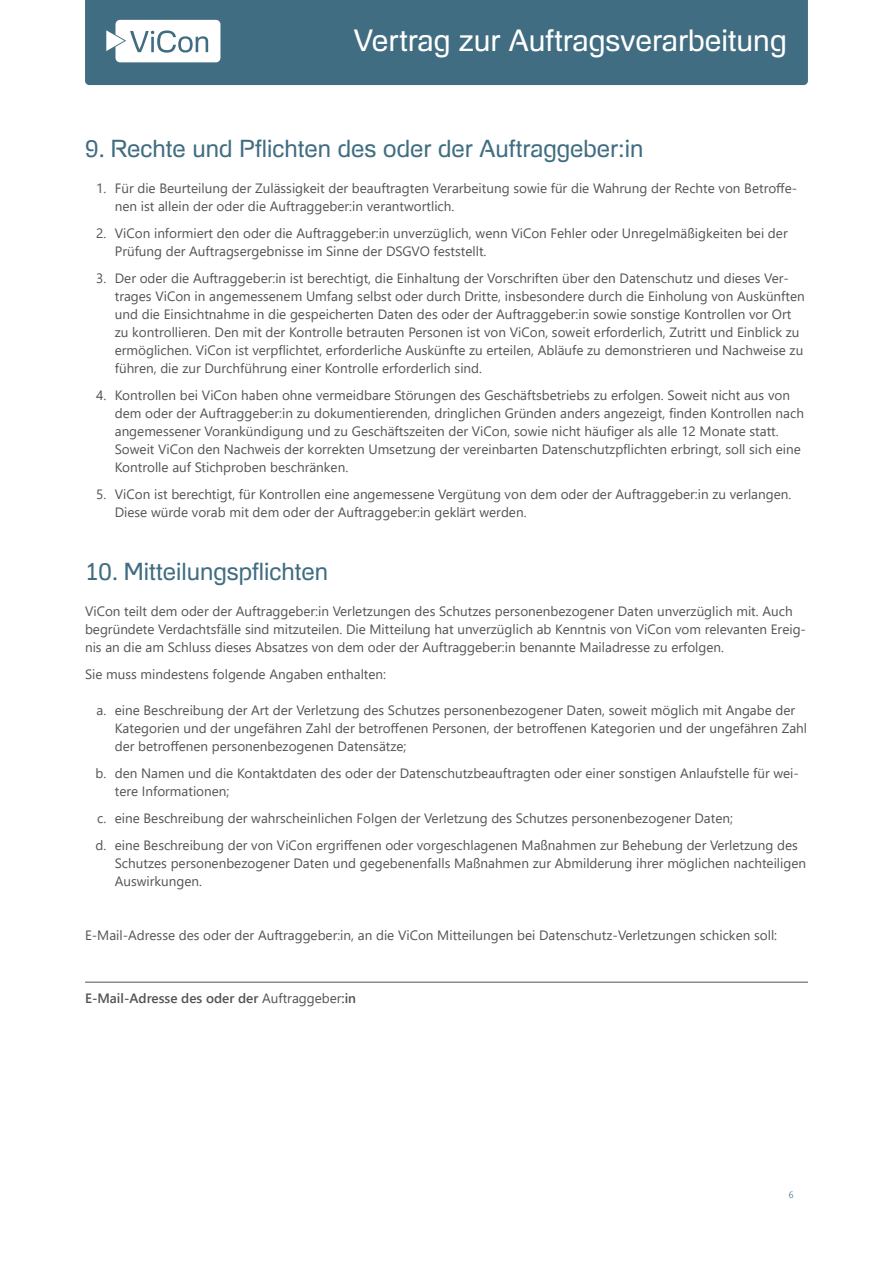
<style>
.page{position:relative;width:893px;height:1263px;background:#fff}
.page>*{position:absolute;margin:0;border:0;box-sizing:border-box;transform-origin:0 0}
.t1{font:30px "Foobar Pro";color:#fff}
.t2{font:24px "Foobar Pro";color:#406d81}
.t3{font:13.5px/18px "Segoe UI";color:#535353}
.t4{font:600 13.5px "Segoe UI";color:#535353}
.t5{font:300 9px "Segoe UI";color:#406d81}
.s1{font-weight:400}
</style>
<div class="page">
<div style="left:85px;top:0;width:723px;height:85px;background:#406d81"></div>
<svg style="left:106px;top:20px;width:114px;height:42px"></svg>
<hr style="left:85px;top:982px;width:723px;height:1px;background:#535353">
<h1 class="t1" style="left:354px;top:23px;width:435px">Vertrag zur Auftragsverarbeitung</h1>
<p class="t2" style="left:85px;top:134px;width:560px">9. Rechte und Pflichten des oder der Auftraggeber:in</p>
<p class="t3" style="left:115px;top:178px;width:684px;text-indent:-19px">1. Für die Beurteilung der Zulässigkeit der beauftragten Verarbeitung sowie für die Wahrung der Rechte von Betroffe&shy;nen ist allein der oder die Auftraggeber:in verantwortlich.</p>
<p class="t3" style="left:115px;top:223px;width:674px;text-indent:-19px">2. ViCon informiert den oder die Auftraggeber:in unverzüglich, wenn ViCon Fehler oder Unregelmäßigkeiten bei der<br>Prüfung der Auftragsergebnisse im Sinne der DSGVO feststellt.</p>
<p class="t3" style="left:115px;top:268px;width:691px;text-indent:-19px">3. Der oder die Auftraggeber:in ist berechtigt, die Einhaltung der Vorschriften über den Datenschutz und dieses Ver&shy;trages ViCon in angemessenem Umfang selbst oder durch Dritte, insbesondere durch die Einholung von Auskünften und die Einsichtnahme in die gespeicherten Daten des oder der Auftraggeber:in sowie sonstige Kontrollen vor Ort zu kontrollieren. Den mit der Kontrolle betrauten Personen ist von ViCon, soweit erforderlich, Zutritt und Einblick zu ermöglichen. ViCon ist verpflichtet, erforderliche Auskünfte zu erteilen, Abläufe zu demonstrieren und Nachweise zu führen, die zur Durchführung einer Kontrolle erforderlich sind.</p>
<p class="t3" style="left:115px;top:385px;width:691px;text-indent:-19px">4. Kontrollen bei ViCon haben ohne vermeidbare Störungen des Geschäftsbetriebs zu erfolgen. Soweit nicht aus von dem oder der Auftraggeber:in zu dokumentierenden, dringlichen Gründen anders angezeigt, finden Kontrollen nach angemessener Vorankündigung und zu Geschäftszeiten der ViCon, sowie nicht häufiger als alle 12 Monate statt.<br>Soweit ViCon den Nachweis der korrekten Umsetzung der vereinbarten Datenschutzpflichten erbringt, soll sich eine Kontrolle auf Stichproben beschränken.</p>
<p class="t3" style="left:115px;top:484px;width:678px;text-indent:-19px">5. ViCon ist berechtigt, für Kontrollen eine angemessene Vergütung von dem oder der Auftraggeber:in zu verlangen.<br>Diese würde vorab mit dem oder der Auftraggeber:in geklärt werden.</p>
<p class="t2" style="left:85px;top:557px;width:245px">10. Mitteilungspflichten</p>
<p class="t3" style="left:85px;top:601px;width:722px">ViCon teilt dem oder der Auftraggeber:in Verletzungen des Schutzes personenbezogener Daten unverzüglich mit. Auch begründete Verdachtsfälle sind mitzuteilen. Die Mitteilung hat unverzüglich ab Kenntnis von ViCon vom relevanten Ereig&shy;nis an die am Schluss dieses Absatzes von dem oder der Auftraggeber:in benannte Mailadresse zu erfolgen.</p>
<p class="t3" style="left:85px;top:664px;width:303px">Sie muss mindestens folgende Angaben enthalten:</p>
<p class="t3" style="left:115px;top:700px;width:694px;text-indent:-18px">a. eine Beschreibung der Art der Verletzung des Schutzes personenbezogener Daten, soweit möglich mit Angabe der<br>Kategorien und der ungefähren Zahl der betroffenen Personen, der betroffenen Kategorien und der ungefähren Zahl der betroffenen personenbezogenen Datensätze;</p>
<p class="t3" style="left:115px;top:763px;width:685px;text-indent:-19px">b. den Namen und die Kontaktdaten des oder der Datenschutzbeauftragten oder einer sonstigen Anlaufstelle für wei&shy;tere Informationen;</p>
<p class="t3" style="left:97px;top:808px;width:637px">c. eine Beschreibung der wahrscheinlichen Folgen der Verletzung des Schutzes personenbezogener Daten;</p>
<p class="t3" style="left:115px;top:835px;width:693px;text-indent:-19px">d. eine Beschreibung der von ViCon ergriffenen oder vorgeschlagenen Maßnahmen zur Behebung der Verletzung des<br>Schutzes personenbezogener Daten und gegebenenfalls Maßnahmen zur Abmilderung ihrer möglichen nachteiligen<br>Auswirkungen.</p>
<p class="t3" style="left:85px;top:925px;width:694px">E-Mail-Adresse des oder der Auftraggeber:in, an die ViCon Mitteilungen bei Datenschutz-Verletzungen schicken soll:</p>
<p class="t4" style="left:85px;top:986px;width:273px">E-Mail-Adresse des oder der <span class="s1">Auftraggeber</span>:in</p>
<p class="t5" style="left:789px;top:1186px;width:6px">6</p>
</div>
